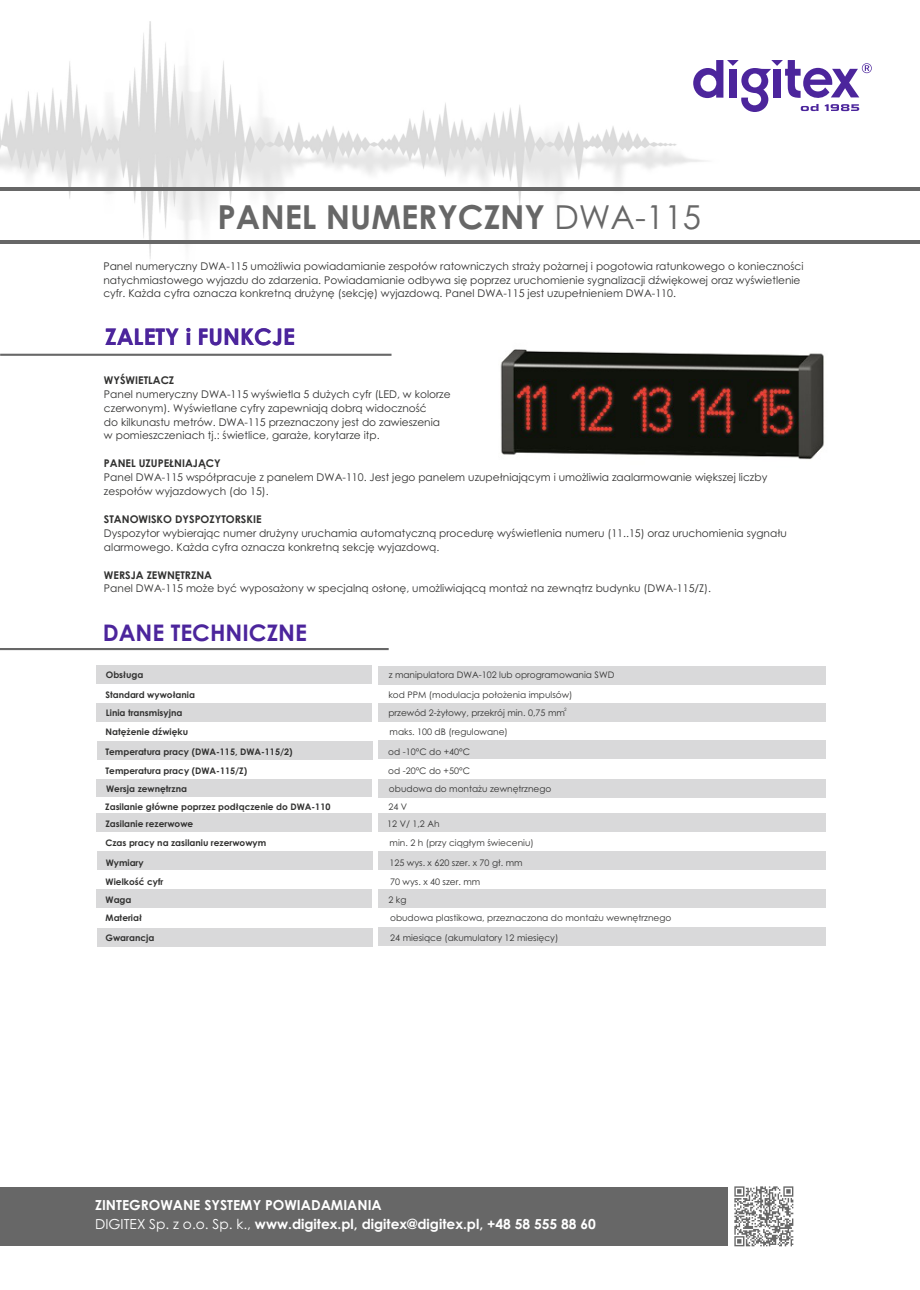
<style>
.page{position:relative;width:920px;height:1290px;background:#fff}
.page>*{position:absolute;margin:0;border:0;box-sizing:border-box;transform-origin:0 0}
.t1{font:700 33px "Century Gothic";color:#676767}
.t2{font:700 22.8px "Century Gothic";color:#4c259c}
.t3{font:700 13.8px/19px "Century Gothic";color:#fff}
.t4{font:10.65px/13.8px "Century Gothic";color:#313130}
.t5{font:700 10.65px "Century Gothic";color:#313130}
.t6{font:9px "Century Gothic";color:#313130}
.t7{font:700 9px "Century Gothic";color:#313130}
.t8{font:4.5px "Century Gothic";color:#313130}
.s1{font-weight:400}
</style>
<div class="page">
<img style="left:500px;top:349px;width:324px;height:111px">
<div style="left:97px;top:741px;width:275px;height:18px;background:#d9d9da"></div>
<div style="left:97px;top:851px;width:275px;height:19px;background:#d9d9da"></div>
<div style="left:378px;top:851px;width:447px;height:19px;background:#d9d9da"></div>
<div style="left:378px;top:740px;width:448px;height:19px;background:#d9d9da"></div>
<div style="left:378px;top:703px;width:448px;height:19px;background:#d9d9da"></div>
<div style="left:97px;top:703px;width:275px;height:19px;background:#d9d9da"></div>
<div style="left:378px;top:666px;width:448px;height:18px;background:#d9d9da"></div>
<div style="left:97px;top:665px;width:275px;height:19px;background:#d9d9da"></div>
<img style="left:0;top:21px;width:705px;height:238px">
<hr style="left:0;top:187px;width:920px;height:4px;background:#676767">
<div style="left:0;top:1187px;width:728px;height:59px;background:#676767"></div>
<hr style="left:0;top:240px;width:920px;height:4px;background:#676767">
<svg style="left:693px;top:60px;width:179px;height:52px"></svg>
<img style="left:734px;top:1186px;width:60px;height:61px">
<div style="left:378px;top:779px;width:447px;height:18px;background:#d9d9da"></div>
<hr style="left:0;top:648px;width:389px;height:2px;background:#676767">
<div style="left:97px;top:813px;width:275px;height:19px;background:#d9d9da"></div>
<div style="left:378px;top:813px;width:448px;height:19px;background:#d9d9da"></div>
<div style="left:96px;top:779px;width:276px;height:18px;background:#d9d9da"></div>
<div style="left:97px;top:928px;width:275px;height:19px;background:#d9d9da"></div>
<div style="left:97px;top:889px;width:275px;height:19px;background:#d9d9da"></div>
<div style="left:378px;top:889px;width:447px;height:19px;background:#d9d9da"></div>
<div style="left:378px;top:927px;width:447px;height:19px;background:#d9d9da"></div>
<hr style="left:0;top:354px;width:391px;height:2px;background:#676767">
<h1 class="t1" style="left:217px;top:204px;width:485px">PANEL NUMERYCZNY <span class="s1">DWA-115</span></h1>
<p class="t4" style="left:103px;top:260px;width:702px">Panel numeryczny DWA-115 umożliwia powiadamianie zespołów ratowniczych straży pożarnej i pogotowia ratunkowego o konieczności natychmiastowego wyjazdu do zdarzenia. Powiadamianie odbywa się poprzez uruchomienie sygnalizacji dźwiękowej oraz wyświetlenie cyfr. Każda cyfra oznacza konkretną drużynę (sekcję) wyjazdową. Panel DWA-115 jest uzupełnieniem DWA-110.</p>
<h2 class="t2" style="left:105px;top:328px;width:191px">ZALETY i FUNKCJE</h2>
<p class="t5" style="left:104px;top:376px;width:72px">WYŚWIETLACZ</p>
<p class="t4" style="left:104px;top:388px;width:348px">Panel numeryczny DWA-115 wyświetla 5 dużych cyfr (LED, w kolorze czerwonym). Wyświetlane cyfry zapewniają dobrą widoczność<br>do kilkunastu metrów. DWA-115 przeznaczony jest do zawieszenia w pomieszczeniach tj.: świetlice, garaże, korytarze itp.</p>
<p class="t5" style="left:104px;top:459px;width:118px">PANEL UZUPEŁNIAJĄCY</p>
<p class="t4" style="left:104px;top:471px;width:665px">Panel DWA-115 współpracuje z panelem DWA-110. Jest jego panelem uzupełniającym i umożliwia zaalarmowanie większej liczby</p>
<p class="t4" style="left:104px;top:485px;width:166px">zespołów wyjazdowych (do 15).</p>
<p class="t5" style="left:104px;top:515px;width:159px">STANOWISKO DYSPOZYTORSKIE</p>
<p class="t4" style="left:104px;top:527px;width:684px">Dyspozytor wybierając numer drużyny uruchamia automatyczną procedurę wyświetlenia numeru (11..15) oraz uruchomienia sygnału alarmowego. Każda cyfra oznacza konkretną sekcję wyjazdową.</p>
<p class="t5" style="left:104px;top:571px;width:110px">WERSJA ZEWNĘTRZNA</p>
<p class="t4" style="left:104px;top:583px;width:609px">Panel DWA-115 może być wyposażony w specjalną osłonę, umożliwiającą montaż na zewnątrz budynku (DWA-115/Z).</p>
<h2 class="t2" style="left:103px;top:624px;width:206px">DANE TECHNICZNE</h2>
<p class="t7" style="left:106px;top:671px;width:39px">Obsługa</p>
<p class="t6" style="left:389px;top:671px;width:227px">z manipulatora DWA-102 lub oprogramowania SWD</p>
<p class="t7" style="left:105px;top:691px;width:91px">Standard wywołania</p>
<p class="t6" style="left:388px;top:691px;width:186px">kod PPM (modulacja położenia impulsów)</p>
<p class="t8" style="left:564px;top:708px;width:4px">2</p>
<p class="t7" style="left:106px;top:709px;width:78px">Linia transmisyjna</p>
<p class="t6" style="left:388px;top:709px;width:178px">przewód 2-żyłowy, przekrój min. 0,75 mm</p>
<p class="t7" style="left:105px;top:728px;width:84px">Natężenie dźwięku</p>
<p class="t6" style="left:390px;top:728px;width:120px">maks. 100 dB (regulowane)</p>
<p class="t7" style="left:105px;top:748px;width:189px">Temperatura pracy (DWA-115, DWA-115/2)</p>
<p class="t6" style="left:388px;top:748px;width:83px">od -10°C do +40°C</p>
<p class="t7" style="left:106px;top:767px;width:143px">Temperatura pracy (DWA-115/Z)</p>
<p class="t6" style="left:388px;top:767px;width:83px">od -20°C do +50°C</p>
<p class="t7" style="left:106px;top:785px;width:82px">Wersja zewnętrzna</p>
<p class="t6" style="left:389px;top:785px;width:164px">obudowa do montażu zewnętrznego</p>
<p class="t7" style="left:105px;top:803px;width:227px">Zasilanie główne poprzez podłączenie do DWA-110</p>
<p class="t6" style="left:388px;top:803px;width:20px">24 V</p>
<p class="t7" style="left:105px;top:820px;width:89px">Zasilanie rezerwowe</p>
<p class="t6" style="left:387px;top:820px;width:54px">12 V/ 1,2 Ah</p>
<p class="t7" style="left:105px;top:839px;width:162px">Czas pracy na zasilaniu rezerwowym</p>
<p class="t6" style="left:390px;top:839px;width:146px">min. 2 h (przy ciągłym świeceniu)</p>
<p class="t7" style="left:106px;top:859px;width:39px">Wymiary</p>
<p class="t6" style="left:389px;top:859px;width:135px">125 wys. x 620 szer. x 70 gł. mm</p>
<p class="t7" style="left:106px;top:878px;width:59px">Wielkość cyfr</p>
<p class="t6" style="left:390px;top:878px;width:92px">70 wys. x 40 szer. mm</p>
<p class="t7" style="left:106px;top:896px;width:27px">Waga</p>
<p class="t6" style="left:388px;top:896px;width:20px">2 kg</p>
<p class="t7" style="left:106px;top:914px;width:38px">Materiał</p>
<p class="t6" style="left:390px;top:914px;width:283px">obudowa plastikowa, przeznaczona do montażu wewnętrznego</p>
<p class="t7" style="left:105px;top:934px;width:50px">Gwarancja</p>
<p class="t6" style="left:390px;top:934px;width:170px">24 miesiące (akumulatory 12 miesięcy)</p>
<p class="t3" style="left:95px;top:1196px;width:502px">ZINTEGROWANE SYSTEMY POWIADAMIANIA<br><span class="s1">DIGITEX Sp. z o.o. Sp. k.,</span> www.digitex.pl, digitex@digitex.pl, +48 58 555 88 60</p>
</div>
